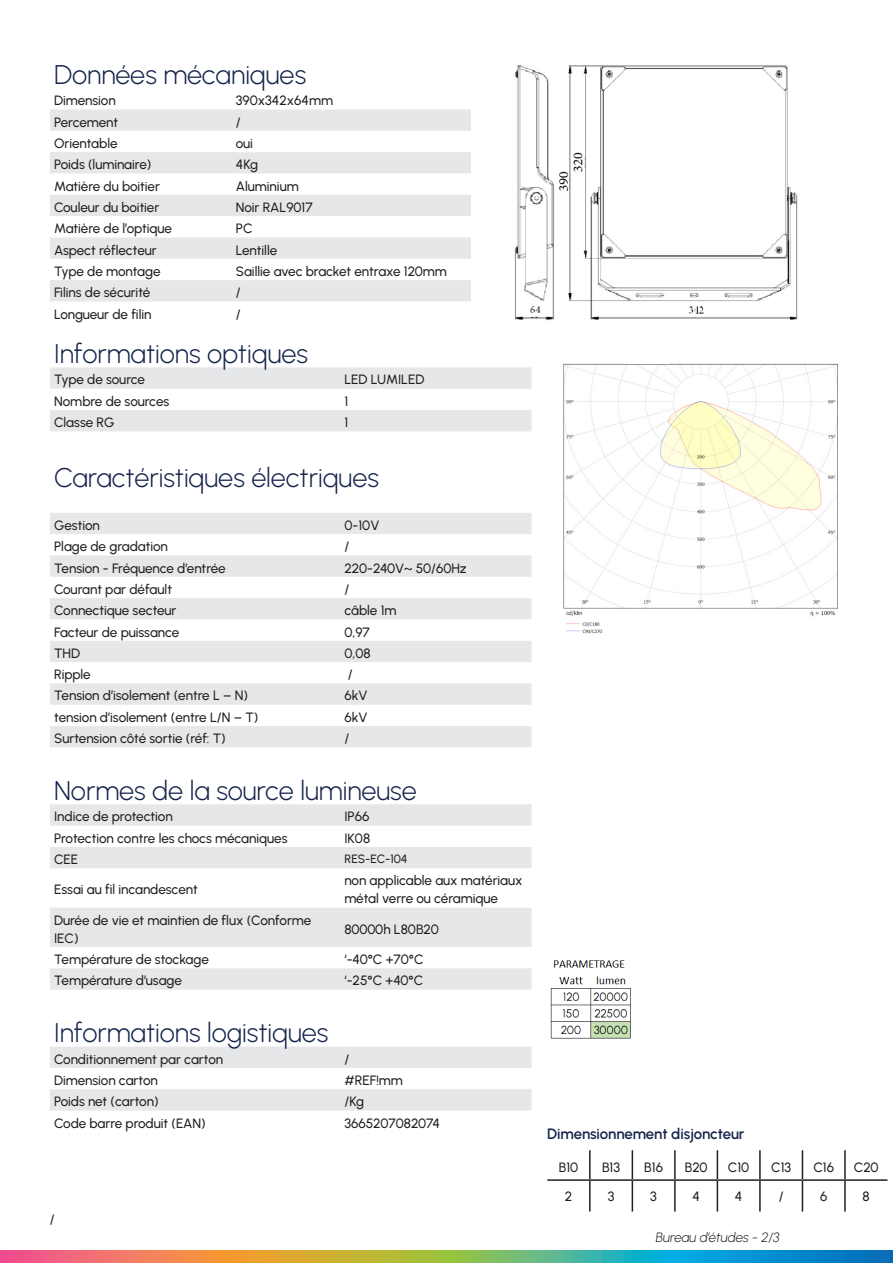
<style>
.page{position:relative;width:893px;height:1263px;background:#fff}
.page>*{position:absolute;margin:0;border:0;box-sizing:border-box;transform-origin:0 0}
.t1{font:300 27px "Urbanist";color:#15244b}
.Texte_courant{font:600 15px "Urbanist";letter-spacing:-.01em;color:#15244b}
.Texte_courant-2{font:500 13.5px/18px "Urbanist";letter-spacing:-.005em;color:#231f20}
.Texte_courant-3{font:italic 300 13.5px "Urbanist";color:#231f20}
.Texte_courant-4{font:500 12px "Urbanist";color:#231f20}
</style>
<div class="page">
<img style="left:514px;top:65px;width:284px;height:255px">
<svg style="left:50px;top:367px;width:481px;height:64px"></svg>
<svg style="left:50px;top:513px;width:481px;height:234px;fill:#e6e7e9"></svg>
<svg style="left:50px;top:804px;width:481px;height:306px"></svg>
<svg style="left:50px;top:109px;width:421px;height:192px;fill:#e6e7e9"></svg>
<hr style="left:589px;top:1150px;width:2px;height:29px;background:#231f20">
<svg style="left:632px;top:1150px;width:1px;height:29px"></svg>
<hr style="left:674px;top:1150px;width:2px;height:29px;background:#231f20">
<svg style="left:717px;top:1150px;width:1px;height:29px"></svg>
<hr style="left:759px;top:1150px;width:2px;height:29px;background:#231f20">
<svg style="left:802px;top:1150px;width:1px;height:29px"></svg>
<hr style="left:844px;top:1150px;width:2px;height:29px;background:#231f20">
<hr style="left:547px;top:1179px;width:43px;height:2px;background:#231f20">
<hr style="left:590px;top:1179px;width:42px;height:2px;background:#231f20">
<hr style="left:589px;top:1181px;width:2px;height:30px;background:#231f20">
<hr style="left:632px;top:1179px;width:43px;height:2px;background:#231f20">
<hr style="left:632px;top:1181px;width:1px;height:30px;background:#231f20">
<hr style="left:675px;top:1179px;width:42px;height:2px;background:#231f20">
<hr style="left:674px;top:1181px;width:2px;height:30px;background:#231f20">
<hr style="left:717px;top:1179px;width:43px;height:2px;background:#231f20">
<hr style="left:717px;top:1181px;width:1px;height:30px;background:#231f20">
<hr style="left:760px;top:1179px;width:42px;height:2px;background:#231f20">
<hr style="left:759px;top:1181px;width:2px;height:30px;background:#231f20">
<hr style="left:802px;top:1179px;width:43px;height:2px;background:#231f20">
<hr style="left:802px;top:1181px;width:1px;height:30px;background:#231f20">
<hr style="left:845px;top:1179px;width:42px;height:2px;background:#231f20">
<hr style="left:844px;top:1181px;width:2px;height:30px;background:#231f20">
<img style="left:562px;top:363px;width:276px;height:271px">
<img style="left:550px;top:960px;width:81px;height:79px">
<svg style="left:0;top:1250px;width:893px;height:13px;background:#849a7e"></svg>
<p class="t1" style="left:54px;top:57px;width:254px">Données mécaniques</p>
<p class="Texte_courant-2" style="left:54px;top:91px;width:63px">Dimension</p>
<p class="Texte_courant-2" style="left:236px;top:91px;width:99px">390x342x64mm</p>
<p class="Texte_courant-2" style="left:54px;top:112px;width:66px">Percement</p>
<p class="Texte_courant-2" style="left:236px;top:112px;width:6px">/</p>
<p class="Texte_courant-2" style="left:54px;top:134px;width:65px">Orientable</p>
<p class="Texte_courant-2" style="left:236px;top:134px;width:19px">oui</p>
<p class="Texte_courant-2" style="left:54px;top:155px;width:99px">Poids (luminaire)</p>
<p class="Texte_courant-2" style="left:236px;top:155px;width:24px">4Kg</p>
<p class="Texte_courant-2" style="left:54px;top:176px;width:107px">Matière du boitier</p>
<p class="Texte_courant-2" style="left:236px;top:176px;width:64px">Aluminium</p>
<p class="Texte_courant-2" style="left:54px;top:198px;width:107px">Couleur du boitier</p>
<p class="Texte_courant-2" style="left:236px;top:198px;width:78px">Noir RAL9017</p>
<p class="Texte_courant-2" style="left:54px;top:219px;width:119px">Matière de l’optique</p>
<p class="Texte_courant-2" style="left:236px;top:219px;width:18px">PC</p>
<p class="Texte_courant-2" style="left:54px;top:240px;width:104px">Aspect réflecteur</p>
<p class="Texte_courant-2" style="left:236px;top:240px;width:43px">Lentille</p>
<p class="Texte_courant-2" style="left:54px;top:262px;width:108px">Type de montage</p>
<p class="Texte_courant-2" style="left:236px;top:262px;width:212px">Saillie avec bracket entraxe 120mm</p>
<p class="Texte_courant-2" style="left:54px;top:283px;width:98px">Filins de sécurité</p>
<p class="Texte_courant-2" style="left:236px;top:283px;width:6px">/</p>
<p class="Texte_courant-2" style="left:54px;top:304px;width:99px">Longueur de filin</p>
<p class="Texte_courant-2" style="left:236px;top:304px;width:6px">/</p>
<p class="t1" style="left:54px;top:336px;width:255px">Informations optiques</p>
<p class="Texte_courant-2" style="left:54px;top:370px;width:92px">Type de source</p>
<p class="Texte_courant-2" style="left:344px;top:370px;width:82px">LED LUMILED</p>
<p class="Texte_courant-2" style="left:54px;top:392px;width:117px">Nombre de sources</p>
<p class="Texte_courant-2" style="left:344px;top:392px;width:5px">1</p>
<p class="Texte_courant-2" style="left:54px;top:413px;width:62px">Classe RG</p>
<p class="Texte_courant-2" style="left:344px;top:413px;width:5px">1</p>
<p class="t1" style="left:54px;top:460px;width:326px">Caractéristiques électriques</p>
<p class="Texte_courant-2" style="left:54px;top:516px;width:47px">Gestion</p>
<p class="Texte_courant-2" style="left:344px;top:516px;width:36px">0-10V</p>
<p class="Texte_courant-2" style="left:54px;top:537px;width:115px">Plage de gradation</p>
<p class="Texte_courant-2" style="left:344px;top:537px;width:6px">/</p>
<p class="Texte_courant-2" style="left:54px;top:558px;width:173px">Tension - Fréquence d’entrée</p>
<p class="Texte_courant-2" style="left:344px;top:558px;width:124px">220-240V~ 50/60Hz</p>
<p class="Texte_courant-2" style="left:54px;top:580px;width:119px">Courant par défault</p>
<p class="Texte_courant-2" style="left:344px;top:580px;width:6px">/</p>
<p class="Texte_courant-2" style="left:54px;top:601px;width:124px">Connectique secteur</p>
<p class="Texte_courant-2" style="left:344px;top:601px;width:54px">câble 1m</p>
<p class="Texte_courant-2" style="left:54px;top:622px;width:127px">Facteur de puissance</p>
<p class="Texte_courant-2" style="left:344px;top:622px;width:27px">0,97</p>
<p class="Texte_courant-2" style="left:54px;top:644px;width:28px">THD</p>
<p class="Texte_courant-2" style="left:344px;top:644px;width:28px">0,08</p>
<p class="Texte_courant-2" style="left:54px;top:665px;width:38px">Ripple</p>
<p class="Texte_courant-2" style="left:348px;top:665px;width:6px">/</p>
<p class="Texte_courant-2" style="left:54px;top:686px;width:195px">Tension d’isolement (entre L – N)</p>
<p class="Texte_courant-2" style="left:344px;top:686px;width:25px">6kV</p>
<p class="Texte_courant-2" style="left:54px;top:708px;width:206px">tension d’isolement (entre L/N – T)</p>
<p class="Texte_courant-2" style="left:344px;top:708px;width:25px">6kV</p>
<p class="Texte_courant-2" style="left:54px;top:729px;width:173px">Surtension côté sortie (réf: T)</p>
<p class="Texte_courant-2" style="left:344px;top:729px;width:6px">/</p>
<p class="t1" style="left:54px;top:773px;width:364px">Normes de la source lumineuse</p>
<p class="Texte_courant-2" style="left:54px;top:807px;width:120px">Indice de protection</p>
<p class="Texte_courant-2" style="left:344px;top:807px;width:26px">IP66</p>
<p class="Texte_courant-2" style="left:54px;top:828px;width:235px">Protection contre les chocs mécaniques</p>
<p class="Texte_courant-2" style="left:344px;top:828px;width:27px">IK08</p>
<p class="Texte_courant-2" style="left:54px;top:850px;width:26px">CEE</p>
<p class="Texte_courant-4" style="left:344px;top:851px;width:65px">RES-EC-104</p>
<p class="Texte_courant-2" style="left:54px;top:880px;width:145px">Essai au fil incandescent</p>
<p class="Texte_courant-2" style="left:344px;top:871px;width:180px">non applicable aux matériaux métal verre ou céramique</p>
<p class="Texte_courant-2" style="left:54px;top:910px;width:259px">Durée de vie et maintien de flux (Conforme<br>IEC)</p>
<p class="Texte_courant-2" style="left:344px;top:919px;width:96px">80000h L80B20</p>
<p class="Texte_courant-2" style="left:54px;top:950px;width:156px">Température de stockage</p>
<p class="Texte_courant-2" style="left:344px;top:950px;width:81px">‘-40°C +70°C</p>
<p class="Texte_courant-2" style="left:54px;top:971px;width:129px">Température d’usage</p>
<p class="Texte_courant-2" style="left:344px;top:971px;width:80px">‘-25°C +40°C</p>
<p class="t1" style="left:54px;top:1015px;width:276px">Informations logistiques</p>
<p class="Texte_courant-2" style="left:54px;top:1049px;width:171px">Conditionnement par carton</p>
<p class="Texte_courant-2" style="left:344px;top:1049px;width:6px">/</p>
<p class="Texte_courant-2" style="left:54px;top:1071px;width:105px">Dimension carton</p>
<p class="Texte_courant-2" style="left:344px;top:1071px;width:60px">#REF!mm</p>
<p class="Texte_courant-2" style="left:54px;top:1092px;width:106px">Poids net (carton)</p>
<p class="Texte_courant-2" style="left:344px;top:1092px;width:21px">/Kg</p>
<p class="Texte_courant-2" style="left:54px;top:1113px;width:153px">Code barre produit (EAN)</p>
<p class="Texte_courant-2" style="left:344px;top:1113px;width:97px">3665207082074</p>
<p class="Texte_courant-2" style="left:50px;top:1210px;width:6px">/</p>
<p class="Texte_courant" style="left:547px;top:1123px;width:199px">Dimensionnement disjoncteur</p>
<p class="Texte_courant-2" style="left:559px;top:1157px;width:21px">B10</p>
<p class="Texte_courant-2" style="left:602px;top:1157px;width:20px">B13</p>
<p class="Texte_courant-2" style="left:644px;top:1157px;width:20px">B16</p>
<p class="Texte_courant-2" style="left:685px;top:1157px;width:24px">B20</p>
<p class="Texte_courant-2" style="left:728px;top:1157px;width:23px">C10</p>
<p class="Texte_courant-2" style="left:771px;top:1157px;width:22px">C13</p>
<p class="Texte_courant-2" style="left:813px;top:1157px;width:22px">C16</p>
<p class="Texte_courant-2" style="left:854px;top:1157px;width:26px">C20</p>
<p class="Texte_courant-2" style="left:565px;top:1187px;width:9px">2</p>
<p class="Texte_courant-2" style="left:608px;top:1187px;width:8px">3</p>
<p class="Texte_courant-2" style="left:650px;top:1187px;width:8px">3</p>
<p class="Texte_courant-2" style="left:692px;top:1187px;width:9px">4</p>
<p class="Texte_courant-2" style="left:735px;top:1187px;width:9px">4</p>
<p class="Texte_courant-2" style="left:779px;top:1187px;width:6px">/</p>
<p class="Texte_courant-2" style="left:820px;top:1187px;width:9px">6</p>
<p class="Texte_courant-2" style="left:863px;top:1187px;width:9px">8</p>
<p class="Texte_courant-3" style="left:656px;top:1228px;width:125px">Bureau d’études - 2/3</p>
</div>
